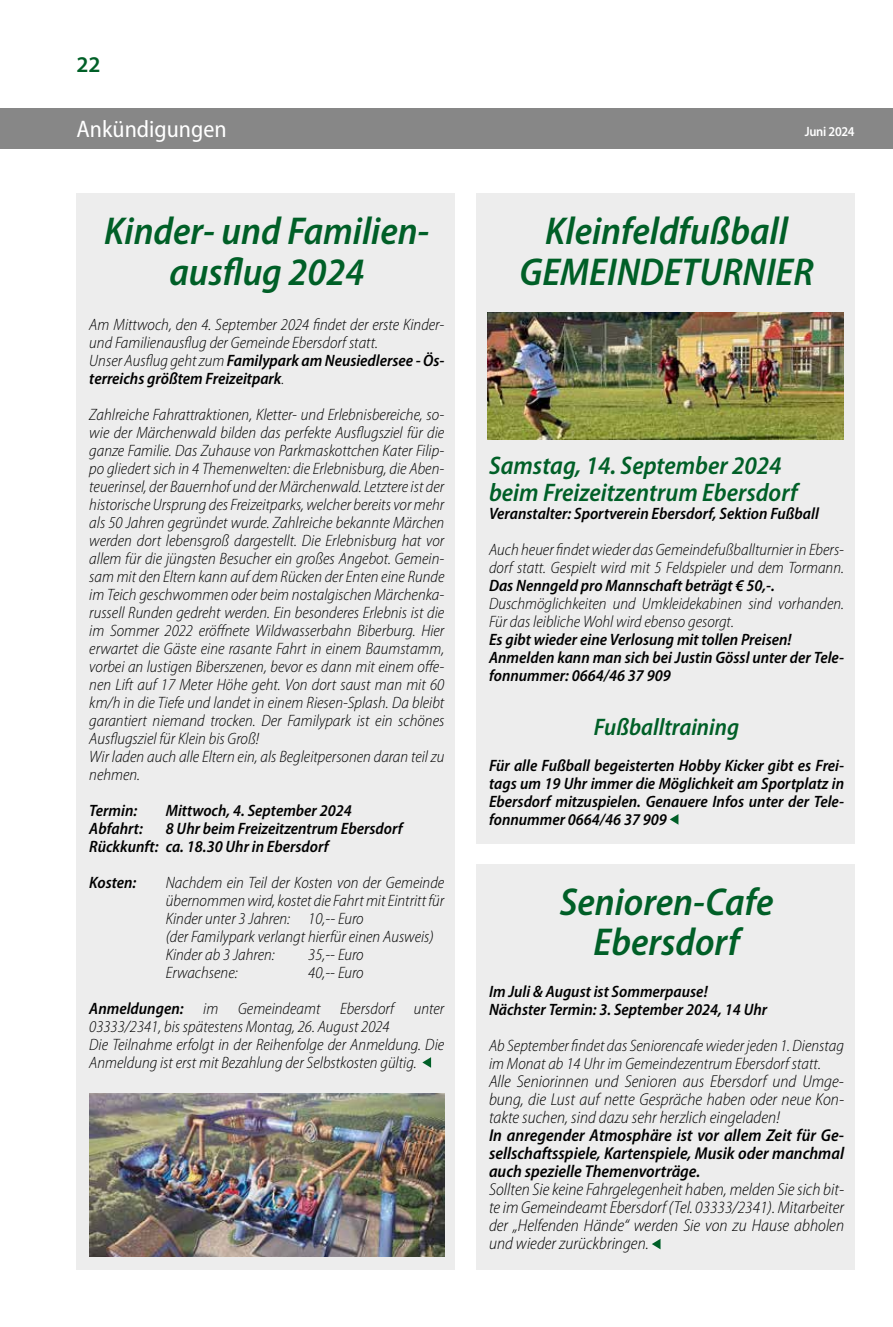
<style>
.page{position:relative;width:893px;height:1327px;background:#fff}
.page>*{position:absolute;margin:0;border:0;box-sizing:border-box;transform-origin:0 0}
.t1{font:italic 600 semi-condensed 39px/40.5px "Myriad Pro";color:#005f27;text-align:center}
.t2{font:italic 600 semi-condensed 25.5px/27px "Myriad Pro";color:#005f27}
.t3{font:italic 600 semi-condensed 24px "Myriad Pro";color:#005f27}
.t4{font:semi-condensed 24px "Myriad Pro";color:#fff}
.t5{font:600 22.5px "Myriad Pro";color:#005f27}
.t6{font:italic 300 semi-condensed 17.25px/18px "Myriad Pro";color:#000;text-align:justify}
.t7{font:italic 600 semi-condensed 17.25px/18px "Myriad Pro";color:#000;text-align:justify}
.t8{font:italic 300 semi-condensed 16.5px/18px "Myriad Pro";color:#000}
.t9{font:italic 600 semi-condensed 16.5px/18px "Myriad Pro";color:#000}
.t10{font:600 13.5px "Myriad Pro";letter-spacing:-.02em;color:#fff;scale:.93 1}
.s1{font-weight:600}
</style>
<div class="page">
<div style="left:0;top:108px;width:893px;height:41px;background:#878787"></div>
<div style="left:476px;top:193px;width:379px;height:651px;background:#ededed"></div>
<svg style="left:670px;top:814px;width:8px;height:10px"></svg>
<img style="left:488px;top:313px;width:355px;height:126px">
<div style="left:476px;top:864px;width:379px;height:405px;background:#ededed"></div>
<svg style="left:652px;top:1239px;width:8px;height:10px"></svg>
<div style="left:77px;top:193px;width:378px;height:1076px;background:#ededed"></div>
<svg style="left:422px;top:1057px;width:9px;height:10px"></svg>
<img style="left:89px;top:1093px;width:355px;height:163px">
<h3 class="t5" style="left:77px;top:50px;width:26px">22</h3>
<h3 class="t4" style="left:77px;top:116px;width:152px">Ankündigungen</h3>
<p class="t10" style="left:805px;top:123px;width:55px">Juni 2024</p>
<h1 class="t1" style="left:104px;top:212px;width:327px">Kinder- und Familien&shy;ausflug 2024</h1>
<p class="t8" style="left:89px;top:315px;width:357px">Am Mittwoch, den 4. September 2024 findet der erste Kinder&shy;und Familienausflug der Gemeinde Ebersdorf statt.<br>Unser Ausflug geht zum <span class="s1">Familypark am Neusiedlersee - Ös&shy;terreichs größtem Freizeitpark</span>.</p>
<p class="t8" style="left:89px;top:405px;width:357px">Zahlreiche Fahrattraktionen, Kletter- und Erlebnisbereiche, so&shy;wie der Märchenwald bilden das perfekte Ausflugsziel für die ganze Familie. Das Zuhause von Parkmaskottchen Kater Filip&shy;po gliedert sich in 4 Themenwelten: die Erlebnisburg, die Aben&shy;teuerinsel, der Bauernhof und der Märchenwald. Letztere ist der historische Ursprung des Freizeitparks, welcher bereits vor mehr als 50 Jahren gegründet wurde. Zahlreiche bekannte Märchen werden dort lebensgroß dargestellt. Die Erlebnisburg hat vor allem für die jüngsten Besucher ein großes Angebot. Gemein&shy;sam mit den Eltern kann auf dem Rücken der Enten eine Runde im Teich geschwommen oder beim nostalgischen Märchenka&shy;russell Runden gedreht werden. Ein besonderes Erlebnis ist die im Sommer 2022 eröffnete Wildwasserbahn Biberburg. Hier erwartet die Gäste eine rasante Fahrt in einem Baumstamm, vorbei an lustigen Biberszenen, bevor es dann mit einem offe&shy;nen Lift auf 17 Meter Höhe geht. Von dort saust man mit 60 km/h in die Tiefe und landet in einem Riesen-Splash. Da bleibt garantiert niemand trocken. Der Familypark ist ein schönes Ausflugsziel für Klein bis Groß!<br>Wir laden auch alle Eltern ein, als Begleitpersonen daran teil zu nehmen.</p>
<p class="t9" style="left:89px;top:801px;width:49px">Termin:</p>
<p class="t9" style="left:166px;top:801px;width:188px">Mittwoch, 4. September 2024</p>
<p class="t9" style="left:89px;top:819px;width:55px">Abfahrt:</p>
<p class="t9" style="left:89px;top:819px;width:315px;text-indent:76px">8 Uhr beim Freizeitzentrum Ebersdorf<br>Rückkunft: ca. 18.30 Uhr in Ebersdorf</p>
<p class="t9" style="left:89px;top:873px;width:49px">Kosten:</p>
<p class="t8" style="left:166px;top:873px;width:280px">Nachdem ein Teil der Kosten von der Gemeinde übernommen wird, kostet die Fahrt mit Eintritt für Kinder unter 3 Jahren: 10,-- Euro<br>(der Familypark verlangt hierfür einen Ausweis)<br>Kinder ab 3 Jahren:</p>
<p class="t8" style="left:308px;top:945px;width:57px">35,-- Euro</p>
<p class="t8" style="left:166px;top:963px;width:73px">Erwachsene:</p>
<p class="t8" style="left:89px;top:954px;width:357px;line-height:36px;text-indent:219px">40,-- Euro<br><span class="s1">Anmeldungen:</span> im Gemeindeamt Ebersdorf unter</p>
<p class="t8" style="left:89px;top:1017px;width:356px">03333/2341, bis spätestens Montag, 26. August 2024<br>Die Teilnahme erfolgt in der Reihenfolge der Anmeldung. Die<br>Anmeldung ist erst mit Bezahlung der Selbstkosten gültig.</p>
<h1 class="t1" style="left:519px;top:212px;width:296px">Kleinfeldfußball<br>GEMEINDETURNIER</h1>
<h2 class="t2" style="left:489px;top:452px;width:310px">Samstag, 14. September 2024 beim Freizeitzentrum Ebersdorf</h2>
<p class="t9" style="left:489px;top:504px;width:331px">Veranstalter: Sportverein Ebersdorf, Sektion Fußball</p>
<p class="t8" style="left:489px;top:540px;width:357px">Auch heuer findet wieder das Gemeindefußballturnier in Ebers&shy;dorf statt. Gespielt wird mit 5 Feldspieler und dem Tormann.</p>
<p class="t9" style="left:489px;top:576px;width:287px">Das Nenngeld pro Mannschaft beträgt € 50,-.</p>
<p class="t8" style="left:489px;top:594px;width:357px">Duschmöglichkeiten und Umkleidekabinen sind vorhanden.<br>Für das leibliche Wohl wird ebenso gesorgt.</p>
<p class="t9" style="left:489px;top:630px;width:357px">Es gibt wieder eine Verlosung mit tollen Preisen!<br>Anmelden kann man sich bei Justin Gössl unter der Tele&shy;fonnummer: 0664/46 37 909</p>
<h3 class="t3" style="left:594px;top:713px;width:147px">Fußballtraining</h3>
<p class="t9" style="left:489px;top:756px;width:357px;text-align:justify">Für alle Fußball begeisterten Hobby Kicker gibt es Frei&shy;tags um 19 Uhr immer die Möglichkeit am Sportplatz in Ebersdorf mitzuspielen. Genauere Infos unter der Tele&shy;fonnummer 0664/46 37 909</p>
<h1 class="t1" style="left:560px;top:882px;width:215px">Senioren-Cafe<br>Ebersdorf</h1>
<p class="t9" style="left:489px;top:983px;width:280px">Im Juli &amp; August ist Sommerpause!<br>Nächster Termin: 3. September 2024, 14 Uhr</p>
<p class="t8" style="left:489px;top:1037px;width:356px">Ab September findet das Seniorencafe wieder jeden 1. Dienstag im Monat ab 14 Uhr im Gemeindezentrum Ebersdorf statt.</p>
<p class="t6" style="left:489px;top:1073px;width:357px">Alle Seniorinnen und Senioren aus Ebersdorf und Umge&shy;bung, die Lust auf nette Gespräche haben oder neue Kon&shy;takte suchen, sind dazu sehr herzlich eingeladen!</p>
<p class="t7" style="left:489px;top:1127px;width:357px">In anregender Atmosphäre ist vor allem Zeit für Ge&shy;sellschaftsspiele, Kartenspiele, Musik oder manchmal auch spezielle Themenvorträge.</p>
<p class="t6" style="left:489px;top:1181px;width:357px">Sollten Sie keine Fahrgelegenheit haben, melden Sie sich bit&shy;te im Gemeindeamt Ebersdorf (Tel. 03333/2341). Mitarbeiter der „Helfenden Hände“ werden Sie von zu Hause abholen und wieder zurückbringen.</p>
</div>
